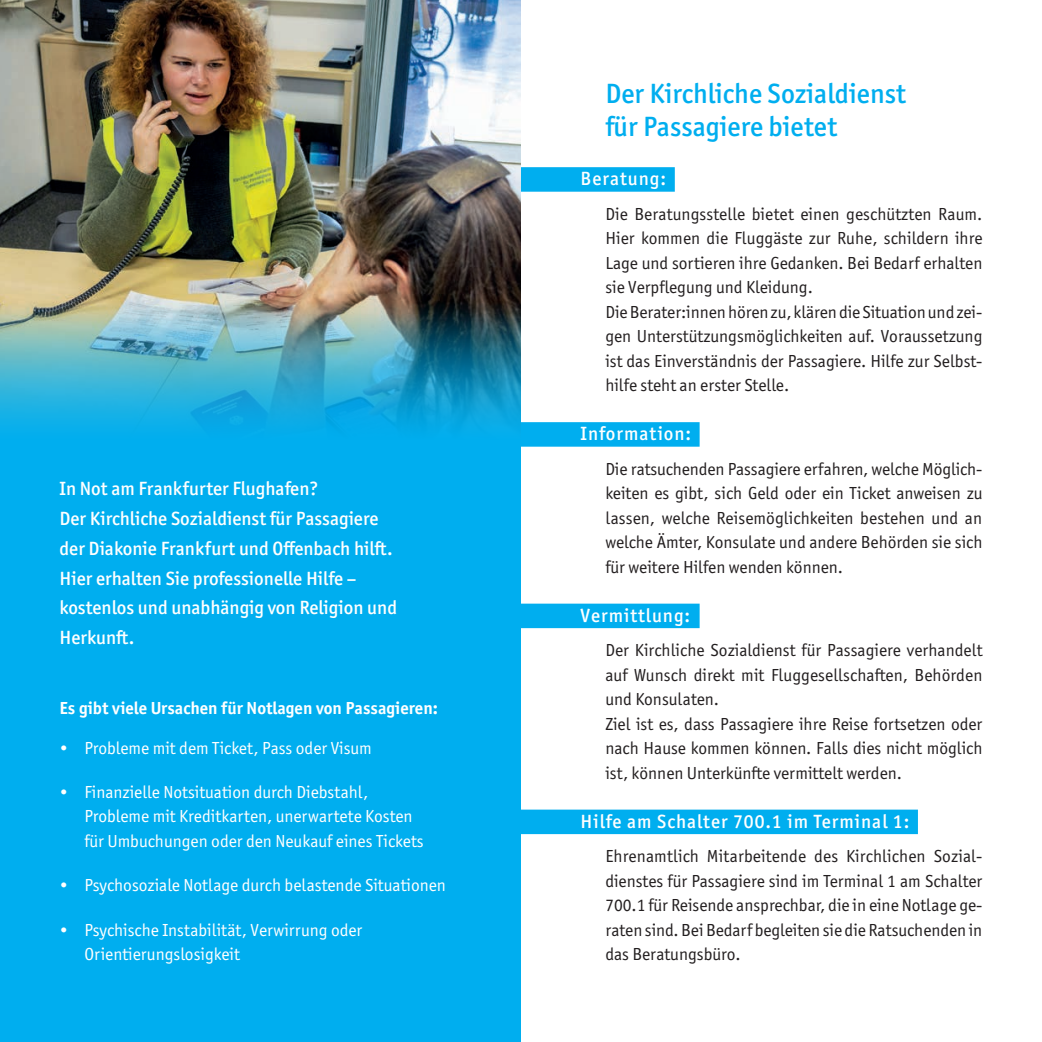
<style>
.page{position:relative;width:1042px;height:1042px;background:#fff}
.page>*{position:absolute;margin:0;border:0;box-sizing:border-box;transform-origin:0 0}
.t1{font:500 28px/33.6px "Officina Sans ITC Pro";color:#00aeef}
.t2{font:500 19.25px/29.8px "Officina Sans ITC Pro";color:#fff}
.t3{font:500 19.25px "Officina Sans ITC Pro";letter-spacing:.05em;color:#fff}
.t4{font:17.5px/24.5px "Officina Sans ITC Pro";color:#231f20}
.t5{font:17.5px/24.5px "Officina Sans ITC Pro";color:#fff}
.t6{font:700 17.5px "Officina Sans ITC Pro";color:#fff}
</style>
<div class="page">
<div style="left:0;top:0;width:521px;height:1042px;background:#00aeef"></div>
<img style="left:0;top:0;width:521px;height:301px">
<div style="left:521px;top:167px;width:154px;height:25px;background:#00aeef"></div>
<div style="left:521px;top:422px;width:178px;height:25px;background:#00aeef"></div>
<div style="left:521px;top:603px;width:178px;height:25px;background:#00aeef"></div>
<div style="left:521px;top:809px;width:397px;height:25px;background:#00aeef"></div>
<img style="left:0;top:301px;width:521px;height:127px">
<p class="t2" style="left:60px;top:474px;width:339px">In Not am Frankfurter Flughafen?<br>Der Kirchliche Sozialdienst für Passagiere der Diakonie Frankfurt und Offenbach hilft.<br>Hier erhalten Sie professionelle Hilfe – kostenlos und unabhängig von Religion und Herkunft.</p>
<p class="t6" style="left:60px;top:697px;width:380px">Es gibt viele Ursachen für Notlagen von Passagieren:</p>
<p class="t5" style="left:60px;top:735px;width:314px">• Probleme mit dem Ticket, Pass oder Visum</p>
<p class="t5" style="left:84px;top:779px;width:341px;text-indent:-25px">• Finanzielle Notsituation durch Diebstahl,<br>Probleme mit Kreditkarten, unerwartete Kosten für Umbuchungen oder den Neukauf eines Tickets</p>
<p class="t5" style="left:60px;top:873px;width:388px">• Psychosoziale Notlage durch belastende Situationen</p>
<p class="t5" style="left:84px;top:917px;width:280px;text-indent:-25px">• Psychische Instabilität, Verwirrung oder<br>Orientierungslosigkeit</p>
<h1 class="t1" style="left:605px;top:76px;width:302px">Der Kirchliche Sozialdienst für Passagiere bietet</h1>
<p class="t3" style="left:580px;top:167px;width:87px">Beratung:</p>
<p class="t4" style="left:605px;top:201px;width:379px">Die Beratungsstelle bietet einen geschützten Raum.<br>Hier kommen die Fluggäste zur Ruhe, schildern ihre Lage und sortieren ihre Gedanken. Bei Bedarf erhalten sie Verpflegung und Kleidung.<br>Die Berater:innen hören zu, klären die Situation und zei&shy;gen Unterstützungsmöglichkeiten auf. Voraussetzung ist das Einverständnis der Passagiere. Hilfe zur Selbst&shy;hilfe steht an erster Stelle.</p>
<p class="t3" style="left:580px;top:422px;width:112px">Information:</p>
<p class="t4" style="left:605px;top:456px;width:379px;text-align:justify">Die ratsuchenden Passagiere erfahren, welche Möglich&shy;keiten es gibt, sich Geld oder ein Ticket anweisen zu lassen, welche Reisemöglichkeiten bestehen und an welche Ämter, Konsulate und andere Behörden sie sich für weitere Hilfen wenden können.</p>
<p class="t3" style="left:580px;top:603px;width:111px">Vermittlung:</p>
<p class="t4" style="left:605px;top:638px;width:379px">Der Kirchliche Sozialdienst für Passagiere verhandelt auf Wunsch direkt mit Fluggesellschaften, Behörden und Konsulaten.<br>Ziel ist es, dass Passagiere ihre Reise fortsetzen oder nach Hause kommen können. Falls dies nicht möglich ist, können Unterkünfte vermittelt werden.</p>
<p class="t3" style="left:580px;top:809px;width:330px">Hilfe am Schalter 700.1 im Terminal 1:</p>
<p class="t4" style="left:605px;top:844px;width:379px;text-align:justify">Ehrenamtlich Mitarbeitende des Kirchlichen Sozial&shy;dienstes für Passagiere sind im Terminal 1 am Schalter 700.1 für Reisende ansprechbar, die in eine Notlage ge&shy;raten sind. Bei Bedarf begleiten sie die Ratsuchenden in das Beratungsbüro.</p>
</div>
